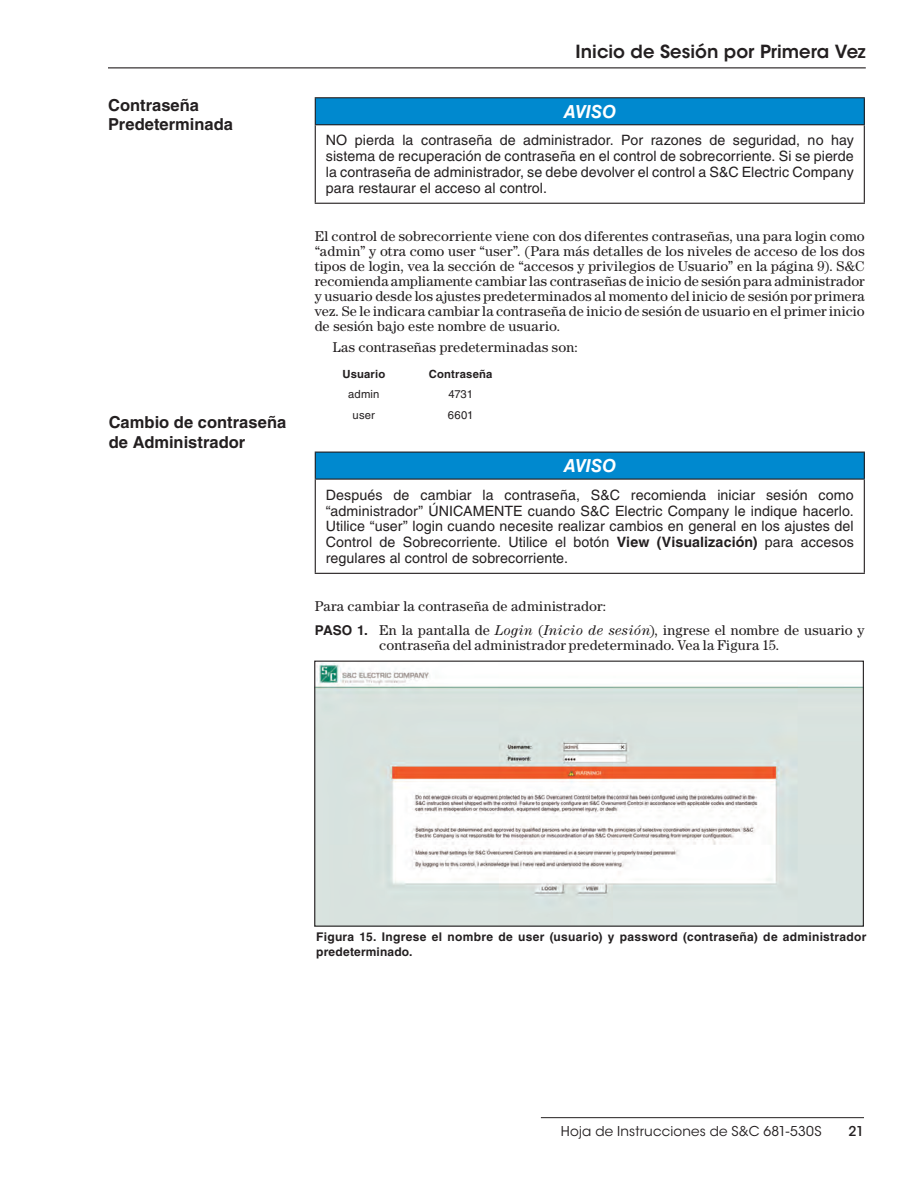
<style>
.page{position:relative;width:918px;height:1188px;background:#fff}
.page>*{position:absolute;margin:0;border:0;box-sizing:border-box;transform-origin:0 0}
.t1{font:600 18px "ITC Avant Garde Std";color:#231f20}
.t2{font:italic 700 18px "Helvetica LT Std";letter-spacing:-.005em;color:#fff}
.t3{font:700 16.5px/19.5px "Helvetica LT Std";color:#231f20}
.t4{font:14.25px/15px "Century Std";letter-spacing:.015em;color:#231f20;text-align:justify}
.t5{font:14.25px/15.8px "Helvetica LT Std";letter-spacing:.005em;color:#231f20;text-align:justify}
.t6{font:13.5px "ITC Avant Garde Std";letter-spacing:.01em;color:#231f20}
.t7{font:500 13.5px "ITC Avant Garde Std";color:#231f20}
.t8{font:700 12px/15px "Helvetica LT Std";letter-spacing:.025em;color:#231f20}
.t9{font:700 11.25px "Helvetica LT Std";letter-spacing:.015em;color:#231f20}
.t10{font:11.25px "Helvetica LT Std";letter-spacing:.015em;color:#231f20}
.s1{font-weight:700}
.s2{font-family:"Helvetica LT Std";font-weight:700;font-size:13.5px}
.s3{font-style:italic}
</style>
<div class="page">
<hr style="left:541px;top:1117px;width:323px;height:1px;background:#231f20">
<div style="left:315px;top:98px;width:549px;height:27px;background:#0089cf"></div>
<hr style="left:315px;top:125px;width:1px;height:78px;background:#231f20">
<hr style="left:864px;top:125px;width:1px;height:78px;background:#231f20">
<hr style="left:315px;top:203px;width:550px;height:1px;background:#231f20">
<hr style="left:315px;top:97px;width:550px;height:1px;background:#231f20">
<svg style="left:315px;top:98px;width:1px;height:26px"></svg>
<svg style="left:864px;top:98px;width:1px;height:26px"></svg>
<hr style="left:315px;top:124px;width:550px;height:1px;background:#231f20">
<div style="left:315px;top:452px;width:549px;height:27px;background:#0089cf"></div>
<hr style="left:315px;top:452px;width:550px;height:1px;background:#231f20">
<svg style="left:315px;top:453px;width:1px;height:26px"></svg>
<svg style="left:864px;top:453px;width:1px;height:26px"></svg>
<hr style="left:315px;top:479px;width:550px;height:1px;background:#231f20">
<hr style="left:315px;top:480px;width:1px;height:93px;background:#231f20">
<hr style="left:864px;top:480px;width:1px;height:93px;background:#231f20">
<hr style="left:315px;top:573px;width:550px;height:1px;background:#231f20">
<hr style="left:108px;top:67px;width:758px;height:1px;background:#231f20">
<img style="left:316px;top:663px;width:546px;height:262px">
<div style="left:314px;top:661px;width:550px;height:266px;border:1px solid #231f20"></div>
<p class="t3" style="left:108px;top:95px;width:127px">Contraseña<br>Predeterminada</p>
<p class="t3" style="left:109px;top:412px;width:179px">Cambio de contraseña de Administrador</p>
<p class="t1" style="left:576px;top:40px;width:292px">Inicio de Sesión por Primera Vez</p>
<p class="t2" style="left:564px;top:100px;width:54px">AVISO</p>
<p class="t5" style="left:326px;top:133px;width:530px">NO pierda la contraseña de administrador . Por razones de seguridad, no hay sistema de recuperación de contraseña en el control de sobrecorriente . Si se pierde la contraseña de administrador, se debe devolver el control a S&amp;C Electric Company para restaurar el acceso al control .</p>
<p class="t4" style="left:315px;top:229px;width:552px">El control de sobrecorriente viene con dos diferentes contraseñas, una para login como “admin” y otra como user “user”. (Para más detalles de los niveles de acceso de los dos tipos de login, vea la sección de “accesos y privilegios de Usuario” en la página 9). S&amp;C recomienda ampliamente cambiar las contraseñas de inicio de sesión para administrador y usuario desde los ajustes predeterminados al momento del inicio de sesión por primera vez. Se le indicara cambiar la contraseña de inicio de sesión de usuario en el primer inicio de sesión bajo este nombre de usuario.</p>
<p class="t4" style="left:333px;top:340px;width:247px">Las contraseñas predeterminadas son:</p>
<p class="t9" style="left:342px;top:368px;width:44px">Usuario</p>
<p class="t9" style="left:429px;top:368px;width:65px">Contraseña</p>
<p class="t10" style="left:348px;top:388px;width:33px">admin</p>
<p class="t10" style="left:448px;top:388px;width:26px">4731</p>
<p class="t10" style="left:353px;top:408px;width:24px">user</p>
<p class="t10" style="left:448px;top:408px;width:27px">6601</p>
<p class="t2" style="left:564px;top:455px;width:54px">AVISO</p>
<p class="t5" style="left:326px;top:487px;width:530px">Después de cambiar la contraseña, S&amp;C recomienda iniciar sesión como “administrador” ÚNICAMENTE cuando S&amp;C Electric Company le indique hacerlo .<br>Utilice “user” login cuando necesite realizar cambios en general en los ajustes del Control de Sobrecorriente . Utilice el botón <span class="s1">View (Visualización)</span> para accesos regulares al control de sobrecorriente .</p>
<p class="t4" style="left:315px;top:594px;width:552px;line-height:24px">Para cambiar la contraseña de administrador:<br><span class="s2">PASO 1.</span> En la pantalla de <span class="s3">Login</span> (<span class="s3">Inicio de sesión</span>), ingrese el nombre de usuario y</p>
<p class="t4" style="left:379px;top:638px;width:402px">contraseña del administrador predeterminado. Vea la Figura 15.</p>
<p class="t8" style="left:316px;top:929px;width:552px">Figura 15. Ingrese el nombre de user (usuario) y password (contraseña) de administrador predeterminado.</p>
<p class="t6" style="left:561px;top:1123px;width:262px">Hoja de Instrucciones de S&amp;C 681-530S</p>
<p class="t7" style="left:849px;top:1123px;width:17px">21</p>
</div>
